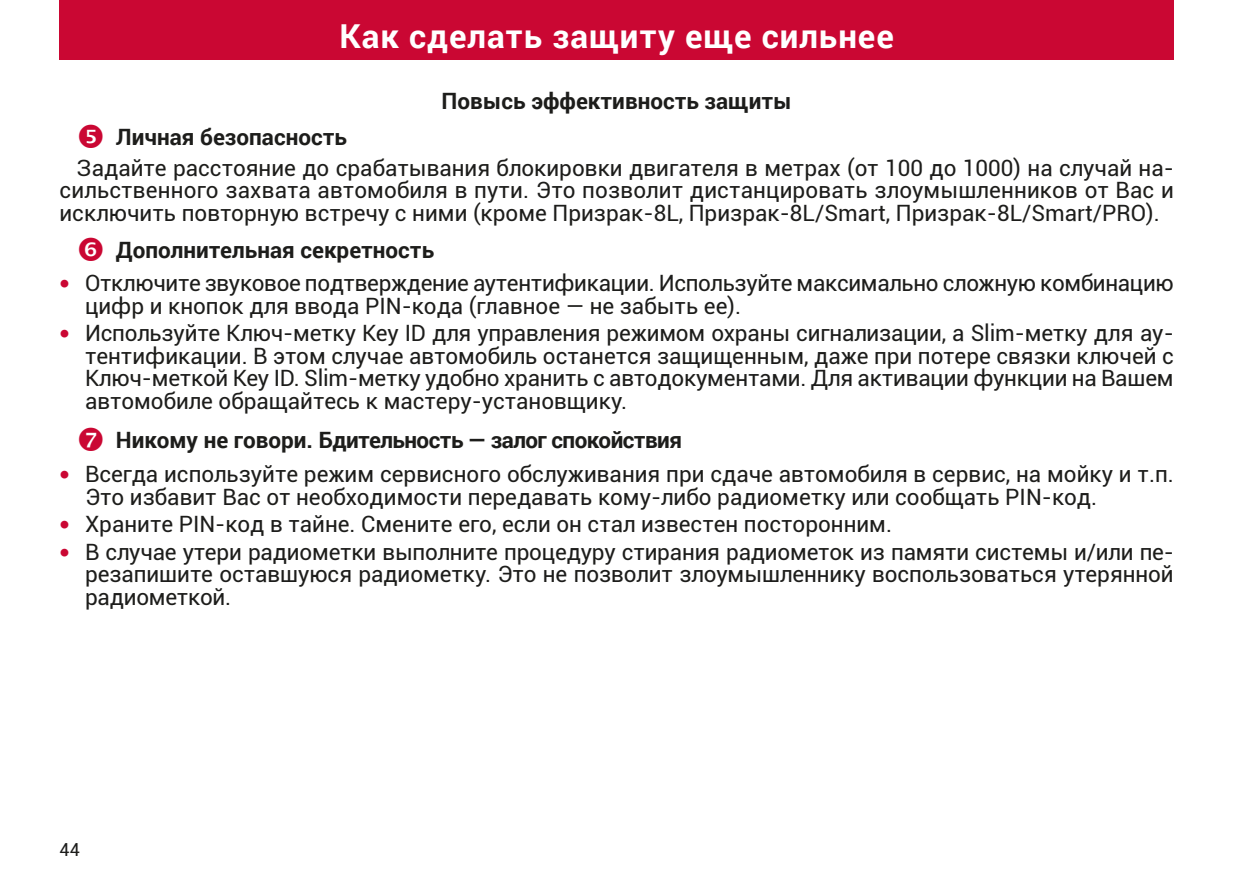
<style>
.page{position:relative;width:1259px;height:893px;background:#fff}
.page>*{position:absolute;margin:0;border:0;box-sizing:border-box;transform-origin:0 0}
.t1{font:700 33px "Roboto";letter-spacing:.03em;color:#fff}
.t2{font:22.5px/22.5px "Roboto";color:#1d1d1b;text-align:justify}
.t3{font:700 22.5px "Roboto";color:#1d1d1b}
.t4{font:700 22.5px "Roboto";letter-spacing:-.025em;color:#1d1d1b}
.t5{font:18px "Roboto";color:#1d1d1b}
.s1{font-family:"Tahoma";color:#ca0733}
</style>
<div class="page">
<div style="left:60px;top:0;width:1114px;height:60px;background:#ca0733"></div>
<h1 class="t1" style="left:339px;top:17px;width:556px">Как сделать защиту еще сильнее</h1>
<p class="t3" style="left:441px;top:88px;width:352px">Повысь эффективность защиты</p>
<p class="t3" style="left:116px;top:123px;width:233px">Личная безопасность</p>
<p class="t2" style="left:60px;top:156px;width:1116px;text-indent:17px">Задайте расстояние до срабатывания блокировки двигателя в метрах (от 100 до 1000) на случай на&shy;сильственного захвата автомобиля в пути. Это позволит дистанцировать злоумышленников от Вас и исключить повторную встречу с ними (кроме Призрак-8L, Призрак-8L/Smart, Призрак-8L/Smart/PRO).</p>
<p class="t3" style="left:116px;top:236px;width:320px">Дополнительная секретность</p>
<p class="t2" style="left:85px;top:271px;width:1090px;text-indent:-26px"><span class="s1">•</span> Отключите звуковое подтверждение аутентификации. Используйте максимально сложную комбинацию цифр и кнопок для ввода PIN-кода (главное — не забыть ее).</p>
<p class="t2" style="left:85px;top:321px;width:1090px;text-indent:-26px"><span class="s1">•</span> Используйте Ключ-метку Key ID для управления режимом охраны сигнализации, а Slim-метку для ау&shy;тентификации. В этом случае автомобиль останется защищенным, даже при потере связки ключей с Ключ-меткой Key ID. Slim-метку удобно хранить с автодокументами. Для активации функции на Вашем автомобиле обращайтесь к мастеру-установщику.</p>
<p class="t4" style="left:116px;top:427px;width:567px">Никому не говори. Бдительность — залог спокойствия</p>
<p class="t2" style="left:85px;top:462px;width:1090px;text-indent:-26px"><span class="s1">•</span> Всегда используйте режим сервисного обслуживания при сдаче автомобиля в сервис, на мойку и т.п.<br>Это избавит Вас от необходимости передавать кому-либо радиометку или сообщать PIN-код.</p>
<p class="t2" style="left:60px;top:512px;width:834px"><span class="s1">•</span> Храните PIN-код в тайне. Смените его, если он стал известен посторонним.</p>
<p class="t2" style="left:85px;top:540px;width:1090px;text-indent:-26px"><span class="s1">•</span> В случае утери радиометки выполните процедуру стирания радиометок из памяти системы и/или пе&shy;резапишите оставшуюся радиометку. Это не позволит злоумышленнику воспользоваться утерянной радиометкой.</p>
<p class="t5" style="left:60px;top:837px;width:22px">44</p>
</div>
